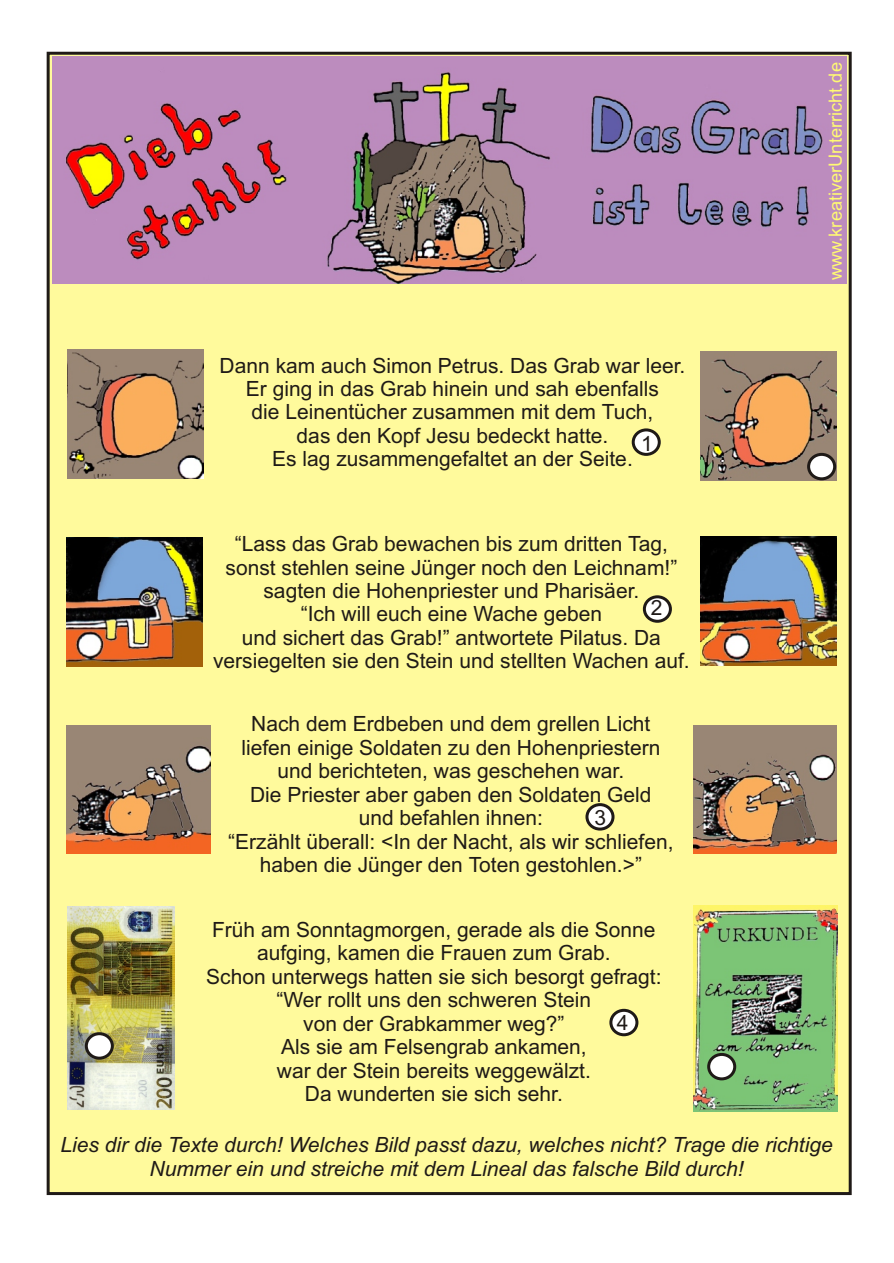
<style>
.page{position:relative;width:894px;height:1263px;background:#fff}
.page>*{position:absolute;margin:0;border:0;box-sizing:border-box;transform-origin:0 0}
.t1{font:21px/23.4px "Arial";color:#1f1a17;text-align:center}
.t2{font:italic 21px/23.4px "Arial";color:#1f1a17;text-align:center}
.t3{font:18.3px "Arial";color:#fffa73}
</style>
<div class="page">
<div style="left:47px;top:52px;width:805px;height:1143px;background:#fffa9c;border:3px solid #1f1a17"></div>
<img style="left:693px;top:725px;width:144px;height:129px">
<img style="left:52px;top:57px;width:794px;height:227px">
<img style="left:66px;top:538px;width:136px;height:129px">
<img style="left:701px;top:536px;width:136px;height:129px">
<img style="left:68px;top:350px;width:136px;height:129px">
<img style="left:700px;top:351px;width:136px;height:129px">
<img style="left:693px;top:905px;width:145px;height:207px">
<img style="left:67px;top:725px;width:143px;height:129px">
<img style="left:67px;top:907px;width:108px;height:202px">
<div style="left:807px;top:453px;width:29px;height:27px;background:#fff;border:3px solid #1f1a17;border-radius:50%"></div>
<div style="left:707px;top:1053px;width:29px;height:27px;background:#fff;border:3px solid #1f1a17;border-radius:50%"></div>
<svg style="left:85px;top:1032px;width:29px;height:28px"></svg>
<svg style="left:643px;top:595px;width:29px;height:28px"></svg>
<svg style="left:632px;top:428px;width:29px;height:28px"></svg>
<svg style="left:585px;top:803px;width:30px;height:28px"></svg>
<div style="left:609px;top:1009px;width:29px;height:27px;background:#fff;border:3px solid #1f1a17;border-radius:50%"></div>
<p class="t1" style="left:220px;top:355px;width:467px">Dann kam auch Simon Petrus. Das Grab war leer.<br>Er ging in das Grab hinein und sah ebenfalls<br>die Leinentücher zusammen mit dem Tuch,<br>das den Kopf Jesu bedeckt hatte.<br>Es lag zusammengefaltet an der Seite.</p>
<p class="t1" style="left:641px;top:434px;width:13px">1</p>
<p class="t1" style="left:213px;top:534px;width:478px">“Lass das Grab bewachen bis zum dritten Tag, sonst stehlen seine Jünger noch den Leichnam!” sagten die Hohenpriester und Pharisäer.<br>“Ich will euch eine Wache geben<br>und sichert das Grab!” antwortete Pilatus. Da versiegelten sie den Stein und stellten Wachen auf.</p>
<p class="t1" style="left:651px;top:598px;width:13px">2</p>
<p class="t1" style="left:228px;top:714px;width:447px">Nach dem Erdbeben und dem grellen Licht liefen einige Soldaten zu den Hohenpriestern und berichteten, was geschehen war.<br>Die Priester aber gaben den Soldaten Geld<br>und befahlen ihnen:<br>“Erzählt überall: &lt;In der Nacht, als wir schliefen, haben die Jünger den Toten gestohlen.&gt;”</p>
<p class="t1" style="left:594px;top:808px;width:13px">3</p>
<p class="t1" style="left:206px;top:920px;width:457px">Früh am Sonntagmorgen, gerade als die Sonne aufging, kamen die Frauen zum Grab.<br>Schon unterwegs hatten sie sich besorgt gefragt: “Wer rollt uns den schweren Stein<br>von der Grabkammer weg?”<br>Als sie am Felsengrab ankamen,<br>war der Stein bereits weggewälzt.<br>Da wunderten sie sich sehr.</p>
<p class="t1" style="left:617px;top:1013px;width:13px">4</p>
<p class="t3" style="left:829px;top:280px;width:220px;rotate:-90deg">www.kreativerUnterricht.de</p>
<p class="t2" style="left:60px;top:1135px;width:774px">Lies dir die Texte durch! Welches Bild passt dazu, welches nicht? Trage die richtige<br>Nummer ein und streiche mit dem Lineal das falsche Bild durch!</p>
</div>
